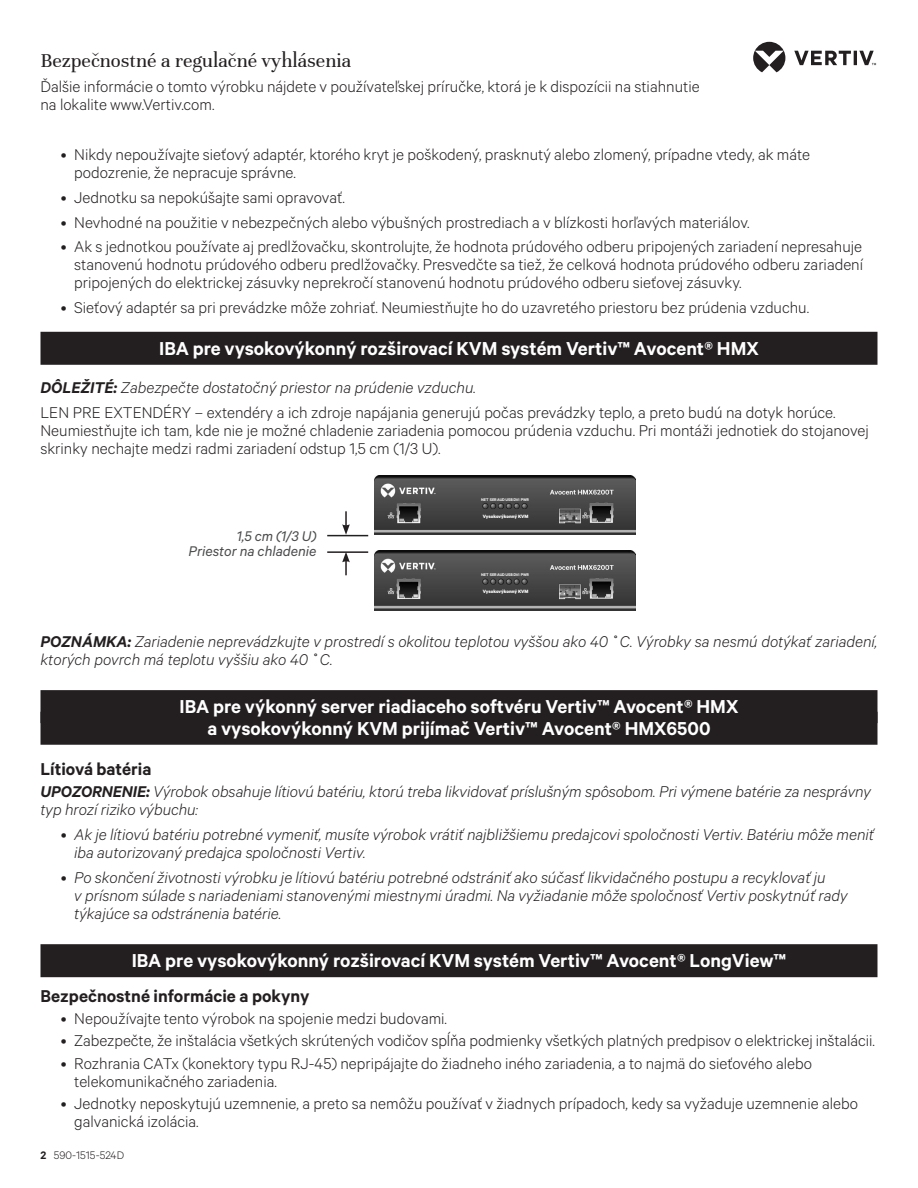
<style>
.page{position:relative;width:918px;height:1188px;background:#fff}
.page>*{position:absolute;margin:0;border:0;box-sizing:border-box;transform-origin:0 0}
.t1{font:21px "Unna";color:#231f20}
.t2{font:600 18px/21.6px "Calibre";color:#fff;text-align:center}
.t3{font:600 16.5px "Calibre";color:#231f20}
.t4{font:300 15px/18px "Calibre";color:#231f20}
.t5{font:italic 300 15px/18px "Calibre";color:#231f20}
.t6{font:italic 13.5px/15px "Calibre";color:#4b4c4d;text-align:right}
.t7{font:300 10.5px "Calibre";color:#231f20}
.t8{font:700 4.5px "Calibre";letter-spacing:-.005em;color:#fff}
.t9{font:600 3.75px "Calibre";letter-spacing:-.02em;color:#fff}
.s1{font-weight:600;font-style:italic}
.s2{font-style:italic}
.s3{font-weight:600}
.s4{font-family:"DTL Argo T";font-weight:400;font-style:normal}
</style>
<div class="page">
<svg style="left:753px;top:42px;width:123px;height:30px"></svg>
<div style="left:40px;top:332px;width:838px;height:33px;background:#231f20"></div>
<div style="left:40px;top:690px;width:838px;height:33px;background:#231f20"></div>
<div style="left:40px;top:712px;width:838px;height:33px;background:#231f20"></div>
<div style="left:40px;top:944px;width:838px;height:33px;background:#231f20"></div>
<hr style="left:327px;top:535px;width:41px;height:1px;background:#231f20">
<hr style="left:327px;top:551px;width:41px;height:2px;background:#231f20">
<svg style="left:342px;top:511px;width:8px;height:24px"></svg>
<svg style="left:342px;top:552px;width:8px;height:23px"></svg>
<img style="left:374px;top:475px;width:261px;height:60px">
<img style="left:374px;top:551px;width:261px;height:59px">
<h1 class="t1" style="left:40px;top:49px;width:312px">Bezpečnostné a regulačné vyhlásenia</h1>
<p class="t4" style="left:40px;top:77px;width:661px">Ďalšie informácie o tomto výrobku nájdete v používateľskej príručke, ktorá je k dispozícii na stiahnutie na lokalite www.Vertiv.com.</p>
<p class="t4" style="left:74px;top:145px;width:737px;text-indent:-14px">• Nikdy nepoužívajte sieťový adaptér, ktorého kryt je poškodený, prasknutý alebo zlomený, prípadne vtedy, ak máte podozrenie, že nepracuje správne.</p>
<p class="t4" style="left:61px;top:188px;width:286px">• Jednotku sa nepokúšajte sami opravovať.</p>
<p class="t4" style="left:61px;top:212px;width:691px">• Nevhodné na použitie v nebezpečných alebo výbušných prostrediach a v blízkosti horľavých materiálov.</p>
<p class="t4" style="left:74px;top:237px;width:790px;text-align:justify;text-indent:-14px">• Ak s jednotkou používate aj predlžovačku, skontrolujte, že hodnota prúdového odberu pripojených zariadení nepresahuje stanovenú hodnotu prúdového odberu predlžovačky. Presvedčte sa tiež, že celková hodnota prúdového odberu zariadení pripojených do elektrickej zásuvky neprekročí stanovenú hodnotu prúdového odberu sieťovej zásuvky.</p>
<p class="t4" style="left:61px;top:298px;width:750px">• Sieťový adaptér sa pri prevádzke môže zohriať. Neumiestňujte ho do uzavretého priestoru bez prúdenia vzduchu.</p>
<p class="t2" style="left:159px;top:337px;width:601px">IBA pre vysokovýkonný rozširovací KVM systém Vertiv™ Avocent® HMX</p>
<p class="t4" style="left:40px;top:375px;width:797px;line-height:24.8px"><span class="s1">DÔLEŽITÉ:</span> <span class="s2">Zabezpečte dostatočný priestor na prúdenie vzduchu.<br></span>LEN PRE EXTENDÉRY – extendéry a ich zdroje napájania generujú počas prevádzky teplo, a preto budú na dotyk horúce.</p>
<p class="t4" style="left:40px;top:421px;width:830px">Neumiestňujte ich tam, kde nie je možné chladenie zariadenia pomocou prúdenia vzduchu. Pri montáži jednotiek do stojanovej skrinky nechajte medzi radmi zariadení odstup 1,5 cm (1/3 U).</p>
<p class="t6" style="left:189px;top:528px;width:129px">1,5 cm (1/3 U)<br>Priestor na chladenie</p>
<p class="t9" style="left:481px;top:497px;width:49px">NET SER AUD USB DVI PWR</p>
<p class="t8" style="left:483px;top:513px;width:47px">Vysokovýkonný KVM</p>
<p class="t9" style="left:481px;top:572px;width:49px">NET SER AUD USB DVI PWR</p>
<p class="t8" style="left:483px;top:588px;width:47px">Vysokovýkonný KVM</p>
<p class="t5" style="left:40px;top:632px;width:838px"><span class="s3">POZNÁMKA:</span> Zariadenie neprevádzkujte v prostredí s okolitou teplotou vyššou ako 40 <span class="s4">˚</span>C. Výrobky sa nesmú dotýkať zariadení, ktorých povrch má teplotu vyššiu ako 40 <span class="s4">˚</span>C.</p>
<p class="t2" style="left:180px;top:695px;width:560px">IBA pre výkonný server riadiaceho softvéru Vertiv™ Avocent® HMX a vysokovýkonný KVM prijímač Vertiv™ Avocent® HMX6500</p>
<p class="t3" style="left:40px;top:758px;width:113px">Lítiová batéria</p>
<p class="t5" style="left:40px;top:782px;width:832px"><span class="s3">UPOZORNENIE:</span> Výrobok obsahuje lítiovú batériu, ktorú treba likvidovať príslušným spôsobom. Pri výmene batérie za nesprávny typ hrozí riziko výbuchu:</p>
<p class="t5" style="left:74px;top:825px;width:801px;text-indent:-14px">• Ak je lítiovú batériu potrebné vymeniť, musíte výrobok vrátiť najbližšiemu predajcovi spoločnosti Vertiv. Batériu môže meniť iba autorizovaný predajca spoločnosti Vertiv.</p>
<p class="t5" style="left:74px;top:868px;width:775px;text-indent:-14px">• Po skončení životnosti výrobku je lítiovú batériu potrebné odstrániť ako súčasť likvidačného postupu a recyklovať ju<br>v prísnom súlade s nariadeniami stanovenými miestnymi úradmi. Na vyžiadanie môže spoločnosť Vertiv poskytnúť rady týkajúce sa odstránenia batérie.</p>
<p class="t2" style="left:132px;top:950px;width:656px">IBA pre vysokovýkonný rozširovací KVM systém Vertiv™ Avocent® LongView™</p>
<p class="t3" style="left:40px;top:984px;width:271px">Bezpečnostné informácie a pokyny</p>
<p class="t4" style="left:61px;top:1009px;width:388px">• Nepoužívajte tento výrobok na spojenie medzi budovami.</p>
<p class="t4" style="left:61px;top:1031px;width:816px">• Zabezpečte, že inštalácia všetkých skrútených vodičov spĺňa podmienky všetkých platných predpisov o elektrickej inštalácii.</p>
<p class="t4" style="left:74px;top:1053px;width:739px;text-indent:-14px">• Rozhrania CATx (konektory typu RJ-45) nepripájajte do žiadneho iného zariadenia, a to najmä do sieťového alebo telekomunikačného zariadenia.</p>
<p class="t4" style="left:74px;top:1094px;width:785px;text-indent:-14px">• Jednotky neposkytujú uzemnenie, a preto sa nemôžu používať v žiadnych prípadoch, kedy sa vyžaduje uzemnenie alebo galvanická izolácia.</p>
<p class="t7" style="left:40px;top:1149px;width:85px"><span class="s3">2</span> 590-1515-524D</p>
</div>
